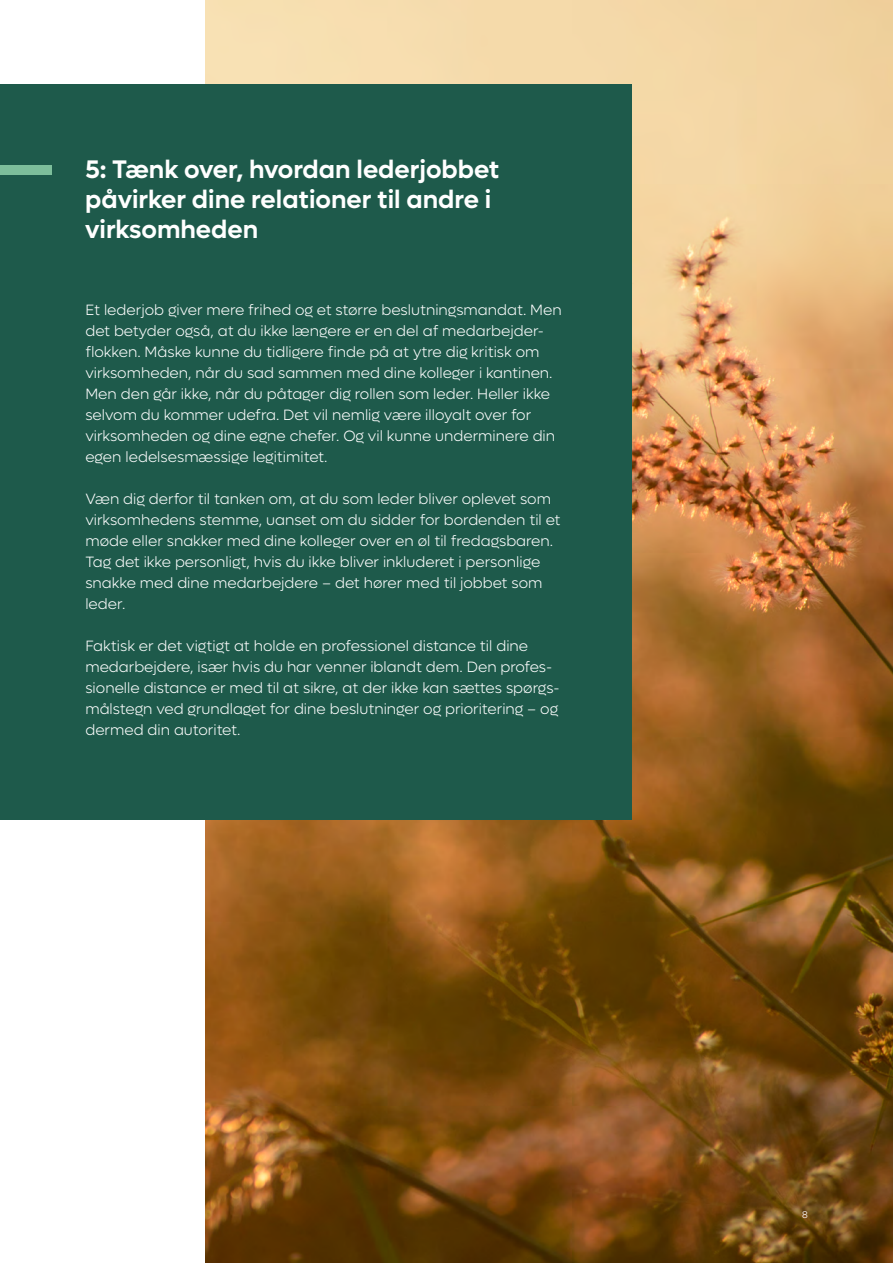
<style>
.page{position:relative;width:893px;height:1263px;background:#fff}
.page>*{position:absolute;margin:0;border:0;box-sizing:border-box;transform-origin:0 0}
.t1{font:600 25.5px/30px "Lufga";color:#fff}
.t2{font:300 15px/21px "Lufga";color:#fff}
.t3{font:300 9.75px "Lufga";color:#fff}
</style>
<div class="page">
<img style="left:206px;top:0;width:687px;height:1263px">
<div style="left:0;top:84px;width:631px;height:735px;background:#1e5a4b"></div>
<div style="left:0;top:165px;width:51px;height:10px;background:#7dbe9b"></div>
<h1 class="t1" style="left:85px;top:154px;width:416px">5: Tænk over, hvordan lederjobbet påvirker dine relationer til andre i virksomheden</h1>
<p class="t2" style="left:85px;top:299px;width:478px">Et lederjob giver mere frihed og et større beslutningsmandat. Men det betyder også, at du ikke længere er en del af medarbejder&shy;flokken. Måske kunne du tidligere finde på at ytre dig kritisk om virksomheden, når du sad sammen med dine kolleger i kantinen.<br>Men den går ikke, når du påtager dig rollen som leder. Heller ikke selvom du kommer udefra. Det vil nemlig være illoyalt over for virksomheden og dine egne chefer. Og vil kunne underminere din egen ledelsesmæssige legitimitet.</p>
<p class="t2" style="left:85px;top:488px;width:477px">Væn dig derfor til tanken om, at du som leder bliver oplevet som virksomhedens stemme, uanset om du sidder for bordenden til et møde eller snakker med dine kolleger over en øl til fredagsbaren.<br>Tag det ikke personligt, hvis du ikke bliver inkluderet i personlige snakke med dine medarbejdere – det hører med til jobbet som leder.</p>
<p class="t2" style="left:85px;top:635px;width:476px">Faktisk er det vigtigt at holde en professionel distance til dine medarbejdere, især hvis du har venner iblandt dem. Den profes&shy;sionelle distance er med til at sikre, at der ikke kan sættes spørgs&shy;målstegn ved grundlaget for dine beslutninger og prioritering – og dermed din autoritet.</p>
<p class="t3" style="left:802px;top:1209px;width:7px">8</p>
</div>
